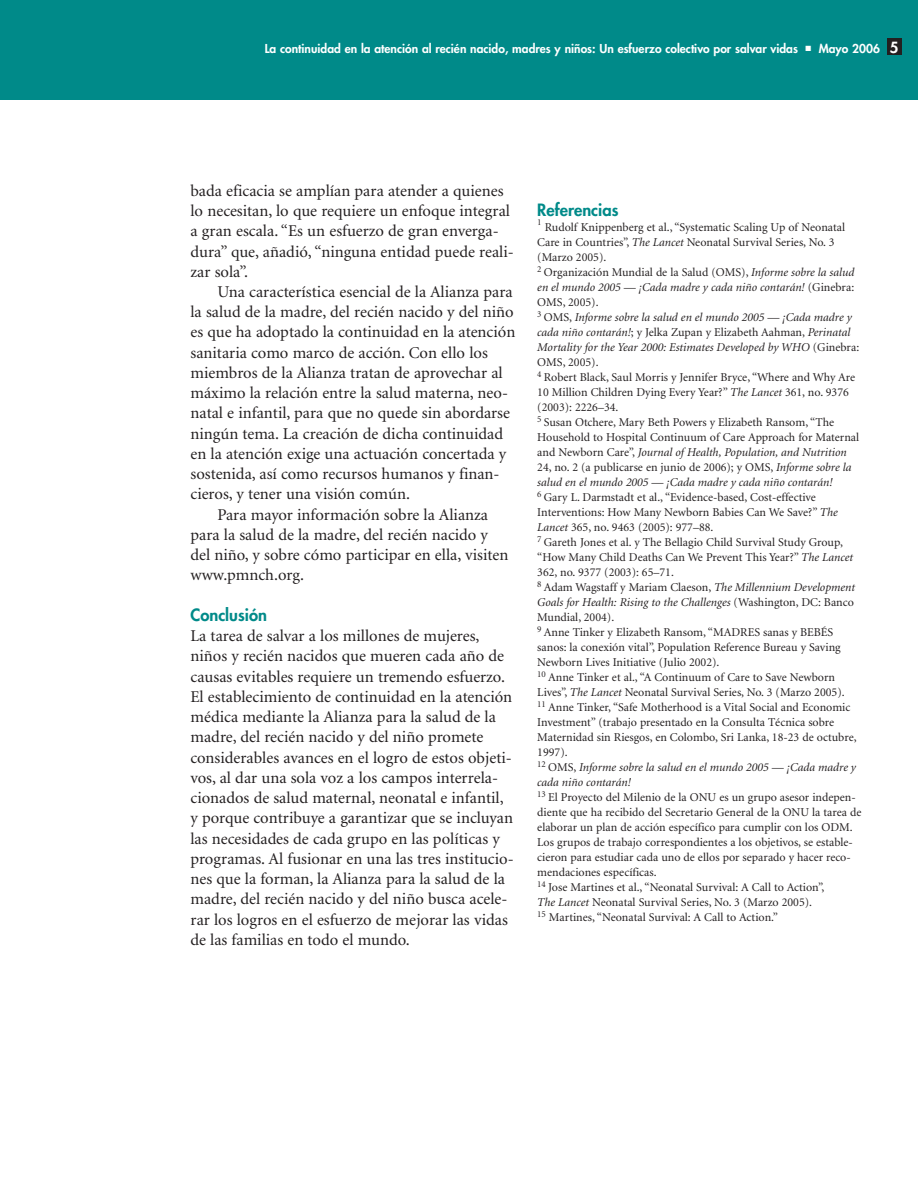
<style>
.page{position:relative;width:918px;height:1188px;background:#fff}
.page>*{position:absolute;margin:0;border:0;box-sizing:border-box;transform-origin:0 0}
.t1{font:16.5px/20.2px "Minion";color:#231f20}
.t2{font:800 16.5px "Futura";color:#008a89}
.t3{font:12px/15px "Minion";color:#231f20}
.t4{font:800 12px "Futura";color:#fff}
.t5{font:9px "Adobe Garamond";color:#231f20}
.s1{font-size:15px}
.s2{font-style:italic}
</style>
<div class="page">
<div style="left:0;top:0;width:918px;height:99px;background:#008a89"></div>
<div style="left:887px;top:39px;width:15px;height:16px;background:#231f20"></div>
<p class="t4" style="left:265px;top:42px;width:635px">La continuidad en la atención al recién nacido, madres y niños: Un esfuerzo colectivo por salvar vidas ■ Mayo 2006 <span class="s1">5</span></p>
<h1 class="t1" style="left:190px;top:182px;width:325px">bada eficacia se amplían para atender a quienes lo necesitan, lo que requiere un enfoque integral a gran escala. “Es un esfuerzo de gran enverga&shy;dura” que, añadió, “ninguna entidad puede reali&shy;zar sola”.</h1>
<h1 class="t1" style="left:217px;top:283px;width:297px">Una característica esencial de la Alianza para</h1>
<h1 class="t1" style="left:190px;top:303px;width:325px">la salud de la madre, del recién nacido y del niño</h1>
<h1 class="t1" style="left:190px;top:323px;width:326px">es que ha adoptado la continuidad en la atención</h1>
<h1 class="t1" style="left:190px;top:344px;width:299px">sanitaria como marco de acción. Con ello los</h1>
<h1 class="t1" style="left:190px;top:364px;width:314px">miembros de la Alianza tratan de aprovechar al</h1>
<h1 class="t1" style="left:190px;top:384px;width:319px">máximo la relación entre la salud materna, neo-</h1>
<h1 class="t1" style="left:190px;top:404px;width:321px">natal e infantil, para que no quede sin abordarse</h1>
<h1 class="t1" style="left:190px;top:425px;width:314px">ningún tema. La creación de dicha continuidad</h1>
<h1 class="t1" style="left:190px;top:445px;width:317px">en la atención exige una actuación concertada y</h1>
<h1 class="t1" style="left:190px;top:465px;width:311px">sostenida, así como recursos humanos y finan-</h1>
<h1 class="t1" style="left:190px;top:485px;width:221px">cieros, y tener una visión común.</h1>
<h1 class="t1" style="left:218px;top:506px;width:272px">Para mayor información sobre la Alianza</h1>
<h1 class="t1" style="left:191px;top:526px;width:299px">para la salud de la madre, del recién nacido y</h1>
<h1 class="t1" style="left:191px;top:546px;width:319px">del niño, y sobre cómo participar en ella, visiten</h1>
<h1 class="t1" style="left:191px;top:566px;width:115px">www.pmnch.org.</h1>
<h1 class="t2" style="left:190px;top:607px;width:78px">Conclusión</h1>
<p class="t1" style="left:190px;top:627px;width:325px">La tarea de salvar a los millones de mujeres, niños y recién nacidos que mueren cada año de causas evitables requiere un tremendo esfuerzo.<br>El establecimiento de continuidad en la atención médica mediante la Alianza para la salud de la madre, del recién nacido y del niño promete considerables avances en el logro de estos objeti&shy;vos, al dar una sola voz a los campos interrela&shy;cionados de salud maternal, neonatal e infantil, y porque contribuye a garantizar que se incluyan las necesidades de cada grupo en las políticas y programas. Al fusionar en una las tres institucio&shy;nes que la forman, la Alianza para la salud de la madre, del recién nacido y del niño busca acele&shy;rar los logros en el esfuerzo de mejorar las vidas de las familias en todo el mundo.</p>
<h1 class="t2" style="left:537px;top:202px;width:83px">Referencias</h1>
<p class="t5" style="left:537px;top:219px;width:6px">1</p>
<p class="t3" style="left:537px;top:221px;width:326px;text-indent:8px">Rudolf Knippenberg et al., “Systematic Scaling Up of Neonatal Care in Countries”, <span class="s2">The Lancet</span> Neonatal Survival Series, No. 3 (Marzo 2005).<br><sup>2</sup> Organización Mundial de la Salud (OMS), <span class="s2">Informe sobre la salud en el mundo 2005 — ¡Cada madre y cada niño contarán!</span> (Ginebra:<br>OMS, 2005).<br><sup>3</sup> OMS, <span class="s2">Informe sobre la salud en el mundo 2005 — ¡Cada madre y cada niño contarán!</span>; y Jelka Zupan y Elizabeth Aahman, <span class="s2">Perinatal Mortality for the Year 2000: Estimates Developed by WHO</span> (Ginebra:<br>OMS, 2005).<br><sup>4</sup> Robert Black, Saul Morris y Jennifer Bryce, “Where and Why Are 10 Million Children Dying Every Year?” <span class="s2">The Lancet</span> 361, no. 9376 (2003): 2226–34.<br><sup>5</sup> Susan Otchere, Mary Beth Powers y Elizabeth Ransom, “The Household to Hospital Continuum of Care Approach for Maternal and Newborn Care”, <span class="s2">Journal of Health, Population, and Nutrition </span>24, no. 2 (a publicarse en junio de 2006); y OMS, <span class="s2">Informe sobre la salud en el mundo 2005 — ¡Cada madre y cada niño contarán!<br></span><sup>6</sup> Gary L. Darmstadt et al., “Evidence-based, Cost-effective Interventions: How Many Newborn Babies Can We Save?” <span class="s2">The Lancet</span> 365, no. 9463 (2005): 977–88.<br><sup>7</sup> Gareth Jones et al. y The Bellagio Child Survival Study Group, “How Many Child Deaths Can We Prevent This Year?” <span class="s2">The Lancet </span>362, no. 9377 (2003): 65–71.<br><sup>8</sup> Adam Wagstaff y Mariam Claeson, <span class="s2">The Millennium Development Goals for Health: Rising to the Challenges</span> (Washington, DC: Banco Mundial, 2004).<br><sup>9</sup> Anne Tinker y Elizabeth Ransom, “MADRES sanas y BEBÉS sanos: la conexión vital”, Population Reference Bureau y Saving Newborn Lives Initiative (Julio 2002).<br><sup>10</sup> Anne Tinker et al., “A Continuum of Care to Save Newborn Lives”, <span class="s2">The Lancet</span> Neonatal Survival Series, No. 3 (Marzo 2005).<br><sup>11</sup> Anne Tinker, “Safe Motherhood is a Vital Social and Economic Investment” (trabajo presentado en la Consulta Técnica sobre Maternidad sin Riesgos, en Colombo, Sri Lanka, 18-23 de octubre, 1997).<br><sup>12</sup> OMS, <span class="s2">Informe sobre la salud en el mundo 2005 — ¡Cada madre y cada niño contarán!<br></span><sup>13</sup> El Proyecto del Milenio de la ONU es un grupo asesor indepen&shy;diente que ha recibido del Secretario General de la ONU la tarea de elaborar un plan de acción específico para cumplir con los ODM.<br>Los grupos de trabajo correspondientes a los objetivos, se estable&shy;cieron para estudiar cada uno de ellos por separado y hacer reco&shy;mendaciones específicas.<br><sup>14</sup> Jose Martines et al., “Neonatal Survival: A Call to Action”,<br><span class="s2">The Lancet</span> Neonatal Survival Series, No. 3 (Marzo 2005).<br><sup>15</sup> Martines, “Neonatal Survival: A Call to Action.”</p>
</div>
